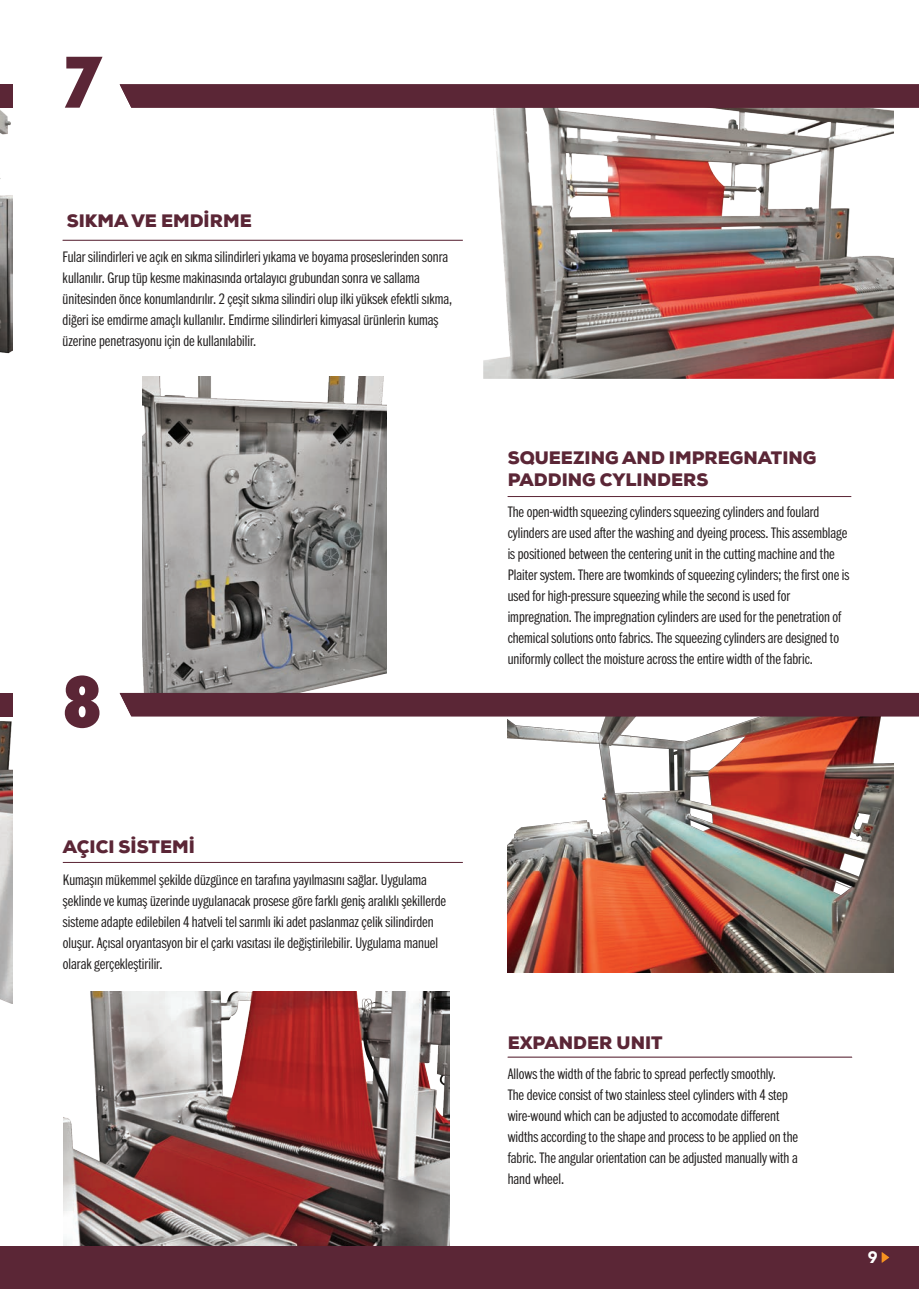
<style>
.page{position:relative;width:919px;height:1289px;background:#fff}
.page>*{position:absolute;margin:0;border:0;box-sizing:border-box;transform-origin:0 0}
.t1{font:67.5px "Futura Cond Black Tr";color:#5b2636}
.t2{font:900 18px/21.6px "Nexa";color:#5b2636}
.t3{font:900 16.5px "Avenir";color:#fff}
.t4{font:300 15.75px/21px "Franklin Cond ITC";color:#211e1e}
</style>
<div class="page">
<img style="left:483px;top:108px;width:410px;height:270px">
<img style="left:0;top:716px;width:13px;height:287px">
<img style="left:0;top:110px;width:13px;height:244px">
<img style="left:507px;top:716px;width:386px;height:256px">
<img style="left:143px;top:376px;width:244px;height:317px">
<hr style="left:63px;top:240px;width:400px;height:1px;background:#5b2636">
<hr style="left:63px;top:862px;width:400px;height:1px;background:#5b2636">
<hr style="left:507px;top:496px;width:344px;height:1px;background:#5b2636">
<hr style="left:507px;top:1056px;width:345px;height:1px;background:#5b2636">
<svg style="left:120px;top:84px;width:798px;height:24px;background:#5d2938"></svg>
<div style="left:120px;top:693px;width:798px;height:23px;background:#5b2636"></div>
<div style="left:0;top:84px;width:13px;height:24px;background:#5b2636"></div>
<div style="left:0;top:693px;width:13px;height:23px;background:#5b2636"></div>
<img style="left:64px;top:991px;width:385px;height:255px">
<div style="left:0;top:1246px;width:13px;height:42px;background:#5b2636"></div>
<div style="left:13px;top:1246px;width:905px;height:42px;background:#5b2636"></div>
<svg style="left:881px;top:1252px;width:8px;height:10px"></svg>
<h1 class="t1" style="left:62px;top:39px;width:42px">7</h1>
<p class="t2" style="left:67px;top:210px;width:186px">SIKMA VE EMDİRME</p>
<p class="t4" style="left:63px;top:247px;width:391px">Fular silindirleri ve açık en sıkma silindirleri yıkama ve boyama proseslerinden sonra kullanılır. Grup tüp kesme makinasında ortalayıcı grubundan sonra ve sallama ünitesinden önce konumlandırılır. 2 çeşit sıkma silindiri olup ilki yüksek efektli sıkma, diğeri ise emdirme amaçlı kullanılır. Emdirme silindirleri kimyasal ürünlerin kumaş üzerine penetrasyonu için de kullanılabilir.</p>
<h1 class="t1" style="left:62px;top:658px;width:42px">8</h1>
<p class="t2" style="left:63px;top:836px;width:133px">AÇICI SİSTEMİ</p>
<p class="t4" style="left:63px;top:869px;width:384px">Kumaşın mükemmel şekilde düzgünce en tarafına yayılmasını sağlar. Uygulama şeklinde ve kumaş üzerinde uygulanacak prosese göre farklı geniş aralıklı şekillerde sisteme adapte edilebilen 4 hatveli tel sarımlı iki adet paslanmaz çelik silindirden oluşur. Açısal oryantasyon bir el çarkı vasıtası ile değiştirilebilir. Uygulama manuel olarak gerçekleştirilir.</p>
<p class="t2" style="left:507px;top:447px;width:310px">SQUEEZING AND IMPREGNATING<br>PADDING CYLINDERS</p>
<p class="t4" style="left:507px;top:501px;width:343px">The open-width squeezing cylinders squeezing cylinders and foulard cylinders are used after the washing and dyeing process. This assemblage is positioned between the centering unit in the cutting machine and the Plaiter system. There are twomkinds of squeezing cylinders; the first one is used for high-pressure squeezing while the second is used for impregnation. The impregnation cylinders are used for the penetration of chemical solutions onto fabrics. The squeezing cylinders are designed to uniformly collect the moisture across the entire width of the fabric.</p>
<p class="t2" style="left:507px;top:1032px;width:156px">EXPANDER UNIT</p>
<p class="t4" style="left:507px;top:1063px;width:292px">Allows the width of the fabric to spread perfectly smoothly.<br>The device consist of two stainless steel cylinders with 4 step wire-wound which can be adjusted to accomodate different widths according to the shape and process to be applied on the fabric. The angular orientation can be adjusted manually with a hand wheel.</p>
<p class="t3" style="left:867px;top:1243px;width:11px">9</p>
</div>
